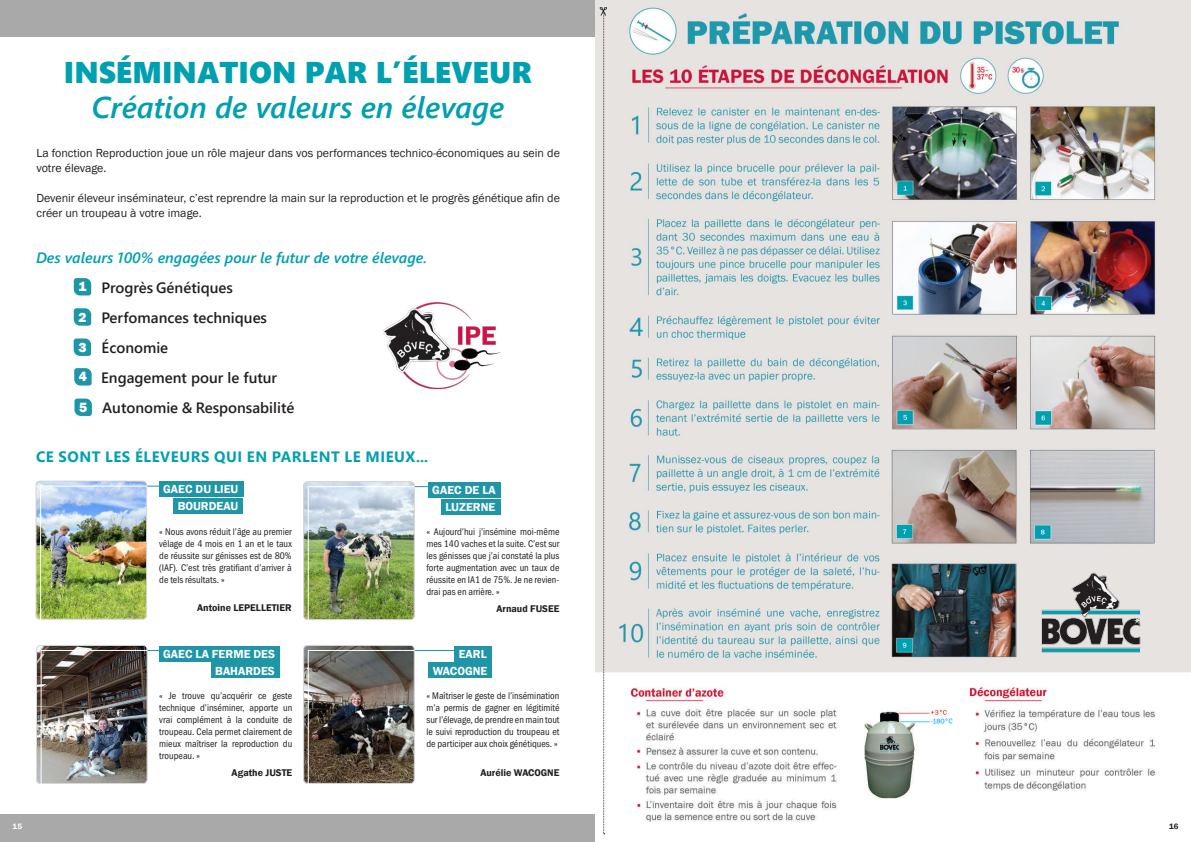
<style>
.page{position:relative;width:1191px;height:842px;background:#fff}
.page>*{position:absolute;margin:0;border:0;box-sizing:border-box;transform-origin:0 0}
.t1{font:italic 600 30px "Segoe UI";color:#00a0b0}
.t2{font:30px "Segoe UI Black";color:#00a0b0}
.t3{font:600 15px/30.4px "Segoe UI";color:#231f20}
.t4{font:italic 600 15px "Segoe UI";color:#00a0b0}
.t5{font:700 15px "Segoe UI";letter-spacing:.035em;color:#00a0b0}
.t6{font:800 13.8px "Franklin Gothic";color:#fff}
.t7{font:12px/15px "Franklin Gothic";color:#231f20}
.t8{font:600 12px "Franklin Gothic";color:#fff}
.t9{font:10px/12px "Franklin Gothic URW Cond";color:#231f20;text-align:justify}
.t10{font:600 10px "Franklin Gothic";color:#231f20}
.t11{font:600 8px "Franklin Gothic";color:#fff}
.t12{font:600 8px "Franklin Gothic";color:#231f20}
.s1{font-family:"Franklin Gothic";font-weight:800;font-size:13.8px;color:#fff}
</style>
<div class="page">
<div style="left:0;top:814px;width:595px;height:28px;background:#aaa9aa"></div>
<div style="left:0;top:0;width:595px;height:36px;background:#aaa9aa"></div>
<img style="left:595px;top:0;width:596px;height:822px">
<svg style="left:599px;top:7px;width:9px;height:827px"></svg>
<img style="left:37px;top:481px;width:110px;height:137px">
<div style="left:35px;top:481px;width:112px;height:139px;border:1px solid #dcd8d5;border-radius:4px"></div>
<img style="left:40px;top:485px;width:119px;height:135px">
<div style="left:159px;top:481px;width:84px;height:16px;background:#1e96a7"></div>
<div style="left:173px;top:498px;width:70px;height:16px;background:#1e96a7"></div>
<img style="left:305px;top:483px;width:108px;height:135px">
<div style="left:303px;top:481px;width:112px;height:139px;border:1px solid #dcd8d5;border-radius:4px"></div>
<img style="left:307px;top:486px;width:128px;height:134px">
<div style="left:428px;top:482px;width:73px;height:15px;background:#1e96a7"></div>
<div style="left:441px;top:499px;width:60px;height:15px;background:#1e96a7"></div>
<img style="left:38px;top:647px;width:108px;height:135px">
<div style="left:36px;top:645px;width:112px;height:139px;border:1px solid #dcd8d5;border-radius:4px"></div>
<img style="left:40px;top:649px;width:141px;height:135px">
<div style="left:159px;top:646px;width:120px;height:15px;background:#1e96a7"></div>
<div style="left:211px;top:662px;width:68px;height:16px;background:#1e96a7"></div>
<img style="left:305px;top:647px;width:108px;height:135px">
<div style="left:303px;top:645px;width:112px;height:139px;border:1px solid #dcd8d5;border-radius:4px"></div>
<svg style="left:307px;top:649px;width:108px;height:135px;background:#5e5750"></svg>
<hr style="left:148px;top:650px;width:34px;height:1px;background:#1e96a7">
<hr style="left:147px;top:486px;width:34px;height:1px;background:#1e96a7">
<hr style="left:415px;top:486px;width:34px;height:1px;background:#1e96a7">
<hr style="left:415px;top:650px;width:43px;height:1px;background:#1e96a7">
<div style="left:454px;top:646px;width:38px;height:15px;background:#1e96a7"></div>
<div style="left:428px;top:662px;width:64px;height:16px;background:#1e96a7"></div>
<svg style="left:74px;top:278px;width:17px;height:17px"></svg>
<svg style="left:74px;top:308px;width:17px;height:18px"></svg>
<svg style="left:74px;top:338px;width:17px;height:18px"></svg>
<svg style="left:74px;top:368px;width:18px;height:17px"></svg>
<svg style="left:74px;top:399px;width:18px;height:17px"></svg>
<img style="left:383px;top:301px;width:117px;height:87px">
<img style="left:1041px;top:569px;width:99px;height:84px">
<h1 class="t2" style="left:64px;top:50px;width:469px">INSÉMINATION PAR L’ÉLEVEUR</h1>
<h1 class="t1" style="left:91px;top:79px;width:414px">Création de valeurs en élevage</h1>
<p class="t7" style="left:36px;top:146px;width:525px">La fonction Reproduction joue un rôle majeur dans vos performances technico-économiques au sein de votre élevage.</p>
<p class="t7" style="left:36px;top:191px;width:525px">Devenir éleveur inséminateur, c’est reprendre la main sur la reproduction et le progrès génétique afin de créer un troupeau à votre image.</p>
<h2 class="t4" style="left:36px;top:243px;width:393px">Des valeurs 100% engagées pour le futur de votre élevage.</h2>
<h2 class="t3" style="left:78px;top:271px;width:190px"><span class="s1">1</span> Progrès Génétiques<br><span class="s1">2</span> Perfomances techniques<br><span class="s1">3</span> Économie</h2>
<h2 class="t3" style="left:101px;top:361px;width:195px;line-height:30.1px">Engagement pour le futur<br>Autonomie &amp; Responsabilité</h2>
<h3 class="t6" style="left:79px;top:368px;width:10px">4</h3>
<h3 class="t6" style="left:79px;top:398px;width:10px">5</h3>
<h2 class="t5" style="left:36px;top:442px;width:394px">CE SONT LES ÉLEVEURS QUI EN PARLENT LE MIEUX...</h2>
<p class="t8" style="left:178px;top:499px;width:62px">BOURDEAU</p>
<p class="t9" style="left:159px;top:525px;width:134px">« Nous avons réduit l’âge au premier vêlage de 4 mois en 1 an et le taux de réussite sur génisses est de 80% (IAF). C’est très gratifiant d’arriver à de tels résultats. »</p>
<p class="t10" style="left:197px;top:602px;width:96px">Antoine LEPELLETIER</p>
<p class="t8" style="left:163px;top:482px;width:77px">GAEC DU LIEU</p>
<p class="t8" style="left:432px;top:482px;width:65px">GAEC DE LA</p>
<p class="t8" style="left:445px;top:499px;width:51px">LUZERNE</p>
<p class="t9" style="left:426px;top:525px;width:134px">« Aujourd’hui j’insémine moi-même mes 140 vaches et la suite. C’est sur les génisses que j’ai constaté la plus forte augmentation avec un taux de réussite en IA1 de 75%. Je ne revien&shy;drai pas en arrière. »</p>
<p class="t10" style="left:496px;top:602px;width:65px">Arnaud FUSEE</p>
<p class="t8" style="left:163px;top:646px;width:113px">GAEC LA FERME DES</p>
<p class="t8" style="left:215px;top:663px;width:61px">BAHARDES</p>
<p class="t9" style="left:159px;top:689px;width:134px">« Je trouve qu’acquérir ce geste technique d’inséminer, apporte un vrai complément à la conduite de troupeau. Cela permet clairement de mieux maîtriser la reproduction du troupeau. »</p>
<p class="t10" style="left:232px;top:766px;width:62px">Agathe JUSTE</p>
<p class="t8" style="left:458px;top:646px;width:30px">EARL</p>
<p class="t8" style="left:433px;top:663px;width:56px">WACOGNE</p>
<p class="t9" style="left:426px;top:689px;width:134px">« Maîtriser le geste de l’insémination m’a permis de gagner en légitimité sur l’élevage, de prendre en main tout le suivi reproduction du troupeau et de participer aux choix génétiques. »</p>
<p class="t10" style="left:480px;top:766px;width:80px">Aurélie WACOGNE</p>
<p class="t11" style="left:13px;top:822px;width:11px">15</p>
<p class="t12" style="left:1169px;top:822px;width:11px">16</p>
</div>
